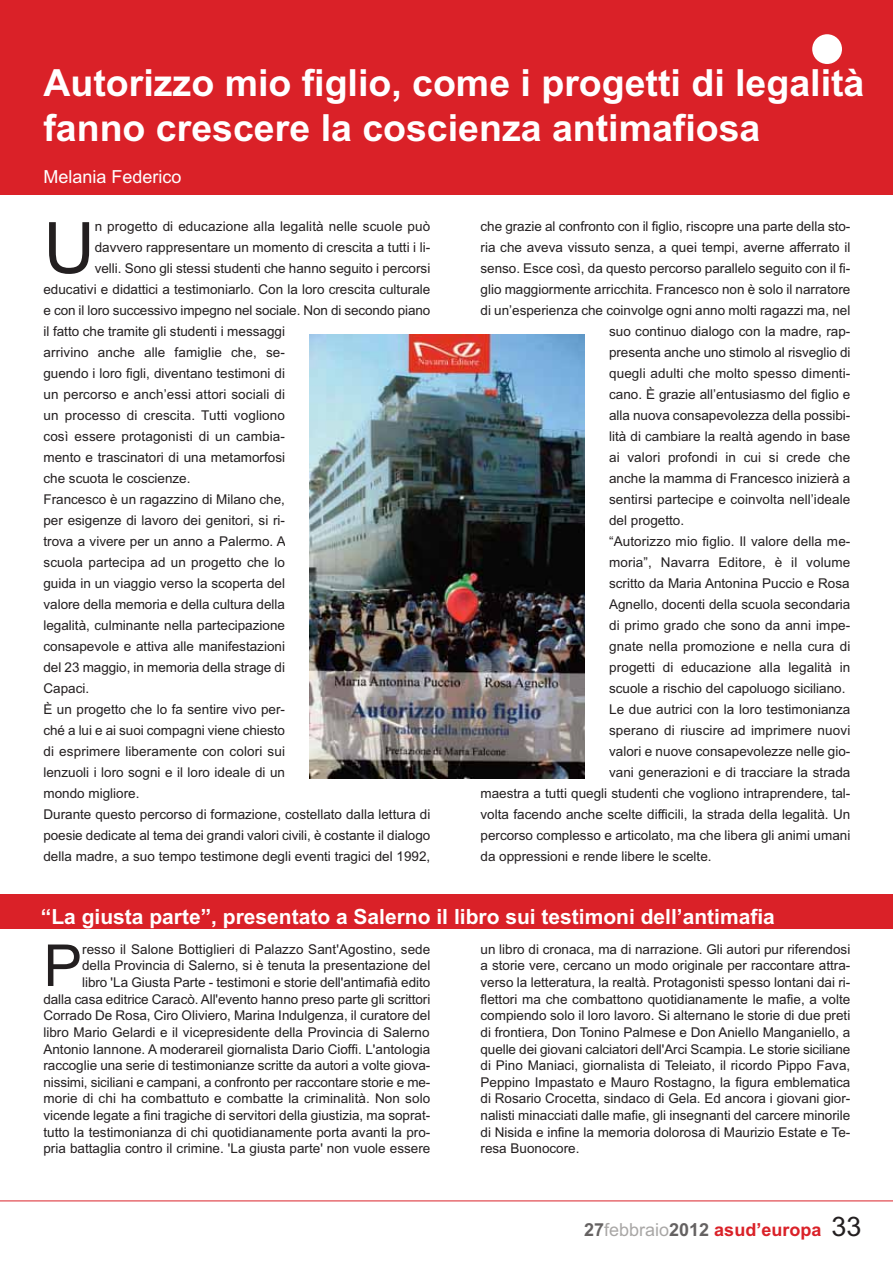
<style>
.page{position:relative;width:893px;height:1263px;background:#fff}
.page>*{position:absolute;margin:0;border:0;box-sizing:border-box;transform-origin:0 0}
.t1{font:71.1px "Arial";color:#231f20}
.t2{font:57.9px "Arial";color:#231f20}
.t3{font:700 37.5px/45px "Arial";color:#fff}
.t4{font:700 21px "Arial";color:#fff}
.t5{font:700 18px "Arial";color:#da2128}
.t6{font:18px "Arial";color:#fff}
.t7{font:13.5px/16.6px "Arial";color:#231f20;text-align:right}
.s1{color:#656262}
.s2{font-weight:400;color:#a9a7a6}
.s3{font-weight:400;font-size:27px;color:#231f20}
</style>
<div class="page">
<div style="left:0;top:0;width:892px;height:194px;background:#da2128"></div>
<hr style="left:0;top:1201px;width:892px;height:1px;background:#da2128">
<div style="left:812px;top:34px;width:30px;height:30px;background:#fff;border-radius:50%"></div>
<div style="left:0;top:895px;width:892px;height:34px;background:#da2128"></div>
<img style="left:310px;top:335px;width:274px;height:444px">
<h3 class="t3" style="left:43px;top:64px;width:822px">Autorizzo mio figlio, come i progetti di legalità fanno crescere la coscienza antimafiosa</h3>
<h3 class="t6" style="left:43px;top:171px;width:139px">Melania Federico</h3>
<h1 class="t1" style="left:43px;top:222px;width:53px">U</h1>
<p class="t7" style="left:95px;top:219px;width:337px">n progetto di educazione alla legalità nelle scuole può</p>
<p class="t7" style="left:95px;top:240px;width:337px">davvero rappresentare un momento di crescita a tutti i li-</p>
<p class="t7" style="left:95px;top:261px;width:337px">velli. Sono gli stessi studenti che hanno seguito i percorsi</p>
<p class="t7" style="left:43px;top:282px;width:388px">educativi e didattici a testimoniarlo. Con la loro crescita culturale</p>
<p class="t7" style="left:43px;top:303px;width:388px">e con il loro successivo impegno nel sociale. Non di secondo piano</p>
<p class="t7" style="left:43px;top:324px;width:243px">il fatto che tramite gli studenti i messaggi</p>
<p class="t7" style="left:43px;top:345px;width:243px">arrivino anche alle famiglie che, se-</p>
<p class="t7" style="left:43px;top:366px;width:243px">guendo i loro figli, diventano testimoni di</p>
<p class="t7" style="left:43px;top:387px;width:243px">un percorso e anch’essi attori sociali di</p>
<p class="t7" style="left:43px;top:408px;width:243px">un processo di crescita. Tutti vogliono</p>
<p class="t7" style="left:43px;top:429px;width:243px">così essere protagonisti di un cambia-</p>
<p class="t7" style="left:43px;top:450px;width:243px">mento e trascinatori di una metamorfosi</p>
<p class="t7" style="left:43px;top:471px;width:148px">che scuota le coscienze.</p>
<p class="t7" style="left:43px;top:492px;width:243px">Francesco è un ragazzino di Milano che,</p>
<p class="t7" style="left:43px;top:513px;width:243px">per esigenze di lavoro dei genitori, si ri-</p>
<p class="t7" style="left:43px;top:534px;width:244px">trova a vivere per un anno a Palermo. A</p>
<p class="t7" style="left:43px;top:555px;width:243px">scuola partecipa ad un progetto che lo</p>
<p class="t7" style="left:43px;top:576px;width:243px">guida in un viaggio verso la scoperta del</p>
<p class="t7" style="left:43px;top:597px;width:243px">valore della memoria e della cultura della</p>
<p class="t7" style="left:43px;top:618px;width:243px">legalità, culminante nella partecipazione</p>
<p class="t7" style="left:43px;top:639px;width:243px">consapevole e attiva alle manifestazioni</p>
<p class="t7" style="left:43px;top:660px;width:243px">del 23 maggio, in memoria della strage di</p>
<p class="t7" style="left:43px;top:681px;width:47px">Capaci.</p>
<p class="t7" style="left:43px;top:702px;width:243px">È un progetto che lo fa sentire vivo per-</p>
<p class="t7" style="left:43px;top:723px;width:243px">ché a lui e ai suoi compagni viene chiesto</p>
<p class="t7" style="left:43px;top:744px;width:243px">di esprimere liberamente con colori sui</p>
<p class="t7" style="left:43px;top:765px;width:243px">lenzuoli i loro sogni e il loro ideale di un</p>
<p class="t7" style="left:43px;top:786px;width:97px">mondo migliore.</p>
<p class="t7" style="left:43px;top:807px;width:388px">Durante questo percorso di formazione, costellato dalla lettura di</p>
<p class="t7" style="left:43px;top:828px;width:388px">poesie dedicate al tema dei grandi valori civili, è costante il dialogo</p>
<p class="t7" style="left:43px;top:849px;width:388px">della madre, a suo tempo testimone degli eventi tragici del 1992,</p>
<p class="t7" style="left:480px;top:219px;width:371px">che grazie al confronto con il figlio, riscopre una parte della sto-</p>
<p class="t7" style="left:480px;top:240px;width:371px">ria che aveva vissuto senza, a quei tempi, averne afferrato il</p>
<p class="t7" style="left:480px;top:261px;width:371px">senso. Esce così, da questo percorso parallelo seguito con il fi-</p>
<p class="t7" style="left:480px;top:282px;width:371px">glio maggiormente arricchita. Francesco non è solo il narratore</p>
<p class="t7" style="left:480px;top:303px;width:371px">di un’esperienza che coinvolge ogni anno molti ragazzi ma, nel</p>
<p class="t7" style="left:609px;top:324px;width:243px">suo continuo dialogo con la madre, rap-</p>
<p class="t7" style="left:609px;top:345px;width:243px">presenta anche uno stimolo al risveglio di</p>
<p class="t7" style="left:609px;top:366px;width:243px">quegli adulti che molto spesso dimenti-</p>
<p class="t7" style="left:609px;top:387px;width:243px">cano. È grazie all’entusiasmo del figlio e</p>
<p class="t7" style="left:609px;top:408px;width:243px">alla nuova consapevolezza della possibi-</p>
<p class="t7" style="left:609px;top:429px;width:243px">lità di cambiare la realtà agendo in base</p>
<p class="t7" style="left:609px;top:450px;width:243px">ai valori profondi in cui si crede che</p>
<p class="t7" style="left:609px;top:471px;width:243px">anche la mamma di Francesco inizierà a</p>
<p class="t7" style="left:609px;top:492px;width:243px">sentirsi partecipe e coinvolta nell’ideale</p>
<p class="t7" style="left:609px;top:513px;width:77px">del progetto.</p>
<p class="t7" style="left:609px;top:534px;width:243px">“Autorizzo mio figlio. Il valore della me-</p>
<p class="t7" style="left:609px;top:555px;width:243px">moria”, Navarra Editore, è il volume</p>
<p class="t7" style="left:609px;top:576px;width:242px">scritto da Maria Antonina Puccio e Rosa</p>
<p class="t7" style="left:609px;top:597px;width:243px">Agnello, docenti della scuola secondaria</p>
<p class="t7" style="left:609px;top:618px;width:243px">di primo grado che sono da anni impe-</p>
<p class="t7" style="left:609px;top:639px;width:243px">gnate nella promozione e nella cura di</p>
<p class="t7" style="left:609px;top:660px;width:243px">progetti di educazione alla legalità in</p>
<p class="t7" style="left:609px;top:681px;width:238px">scuole a rischio del capoluogo siciliano.</p>
<p class="t7" style="left:609px;top:702px;width:243px">Le due autrici con la loro testimonianza</p>
<p class="t7" style="left:609px;top:723px;width:243px">sperano di riuscire ad imprimere nuovi</p>
<p class="t7" style="left:609px;top:744px;width:243px">valori e nuove consapevolezze nelle gio-</p>
<p class="t7" style="left:609px;top:765px;width:243px">vani generazioni e di tracciare la strada</p>
<p class="t7" style="left:480px;top:786px;width:371px">maestra a tutti quegli studenti che vogliono intraprendere, tal-</p>
<p class="t7" style="left:480px;top:807px;width:371px">volta facendo anche scelte difficili, la strada della legalità. Un</p>
<p class="t7" style="left:480px;top:828px;width:371px">percorso complesso e articolato, ma che libera gli animi umani</p>
<p class="t7" style="left:480px;top:849px;width:232px">da oppressioni e rende libere le scelte.</p>
<h3 class="t4" style="left:41px;top:909px;width:735px">“La giusta parte”, presentato a Salerno il libro sui testimoni dell’antimafia</h3>
<h2 class="t2" style="left:43px;top:945px;width:40px">P</h2>
<p class="t7" style="left:43px;top:942px;width:388px">resso il Salone Bottiglieri di Palazzo Sant'Agostino, sede<br>della Provincia di Salerno, si è tenuta la presentazione del<br>libro 'La Giusta Parte - testimoni e storie dell'antimafià edito<br>dalla casa editrice Caracò. All'evento hanno preso parte gli scrittori Corrado De Rosa, Ciro Oliviero, Marina Indulgenza, il curatore del libro Mario Gelardi e il vicepresidente della Provincia di Salerno Antonio Iannone. A moderareil giornalista Dario Cioffi. L'antologia raccoglie una serie di testimonianze scritte da autori a volte giova&shy;nissimi, siciliani e campani, a confronto per raccontare storie e me&shy;morie di chi ha combattuto e combatte la criminalità. Non solo vicende legate a fini tragiche di servitori della giustizia, ma soprat&shy;tutto la testimonianza di chi quotidianamente porta avanti la pro&shy;pria battaglia contro il crimine. 'La giusta parte' non vuole essere</p>
<p class="t7" style="left:480px;top:942px;width:371px;text-align:justify">un libro di cronaca, ma di narrazione. Gli autori pur riferendosi a storie vere, cercano un modo originale per raccontare attra&shy;verso la letteratura, la realtà. Protagonisti spesso lontani dai ri&shy;flettori ma che combattono quotidianamente le mafie, a volte compiendo solo il loro lavoro. Si alternano le storie di due preti di frontiera, Don Tonino Palmese e Don Aniello Manganiello, a quelle dei giovani calciatori dell'Arci Scampia. Le storie siciliane di Pino Maniaci, giornalista di Teleiato, il ricordo Pippo Fava, Peppino Impastato e Mauro Rostagno, la figura emblematica di Rosario Crocetta, sindaco di Gela. Ed ancora i giovani gior&shy;nalisti minacciati dalle mafie, gli insegnanti del carcere minorile di Nisida e infine la memoria dolorosa di Maurizio Estate e Te&shy;resa Buonocore.</p>
<h3 class="t5" style="left:584px;top:1223px;width:279px"><span class="s1">27</span><span class="s2">febbraio</span><span class="s1">2012</span> asud’europa <span class="s3">33</span></h3>
</div>
